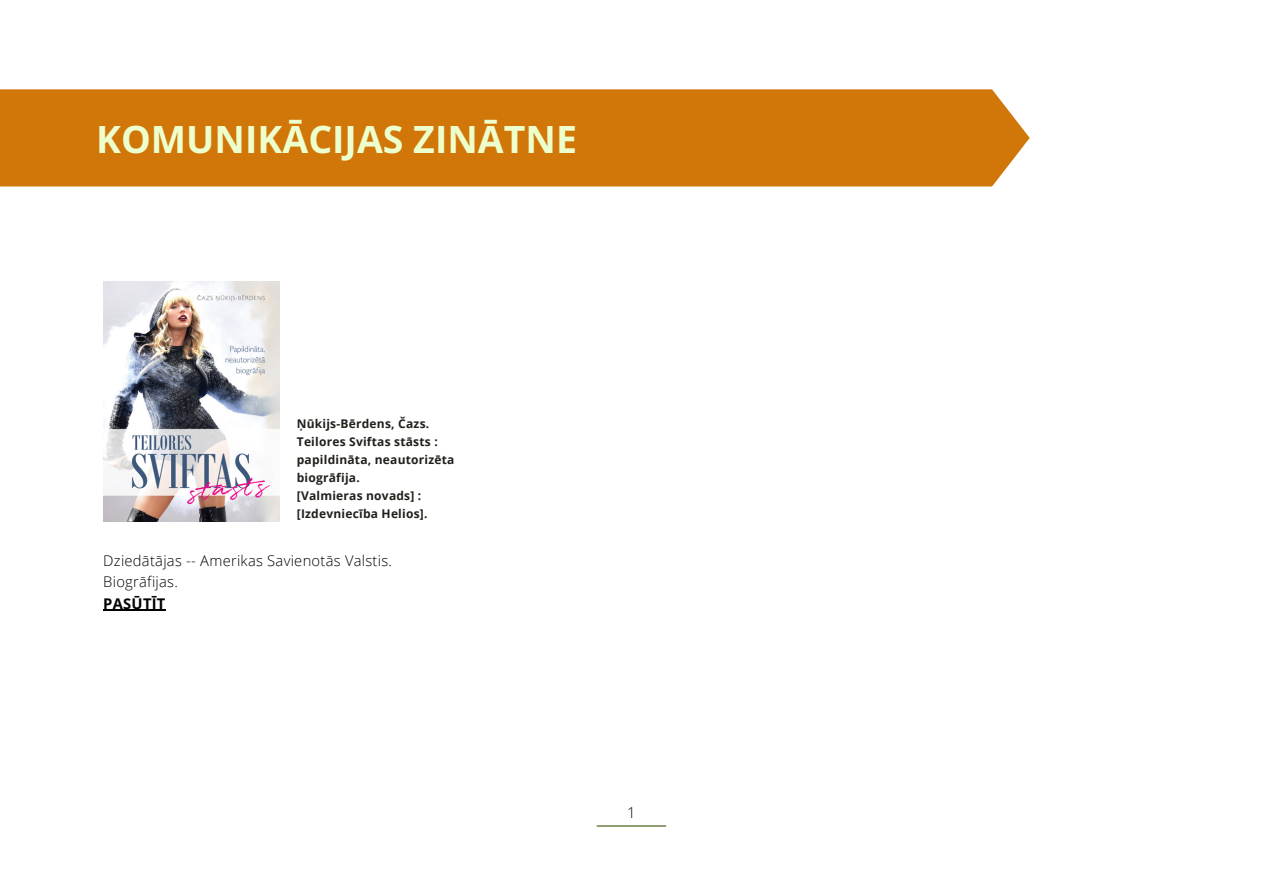
<style>
.page{position:relative;width:1263px;height:894px;background:#fff}
.page>*{position:absolute;margin:0;border:0;box-sizing:border-box;transform-origin:0 0}
.t1{font:700 37.5px "Open Sans";color:#edffcc}
.t2{font:300 15px "Open Sans";color:#000}
.t3{font:300 14.7px/21.3px "Open Sans";letter-spacing:.02em;color:#000}
.t4{font:700 12px/18px "Open Sans";letter-spacing:.02em;color:#22201b}
.s1{font-weight:700}
</style>
<div class="page">
<hr style="left:597px;top:825px;width:69px;height:1px;background:#3b5704">
<div style="left:0;top:89px;width:1029px;height:97px;background:#d17609"></div>
<hr style="left:103px;top:609px;width:63px;height:1px;background:#000">
<img style="left:103px;top:281px;width:177px;height:240px">
<p class="t1" style="left:96px;top:112px;width:482px">KOMUNIKĀCIJAS ZINĀTNE</p>
<p class="t4" style="left:297px;top:414px;width:134px">Ņūkijs-Bērdens, Čazs.</p>
<p class="t4" style="left:297px;top:432px;width:159px">Teilores Sviftas stāsts : papildināta, neautorizēta biogrāfija.</p>
<h2 class="t4" style="left:297px;top:486px;width:132px">[Valmieras novads] : [Izdevniecība Helios].</h2>
<p class="t3" style="left:103px;top:549px;width:290px">Dziedātājas -- Amerikas Savienotās Valstis.<br>Biogrāfijas.<br><span class="s1">PASŪTĪT</span></p>
<h1 class="t2" style="left:627px;top:801px;width:10px">1</h1>
</div>
